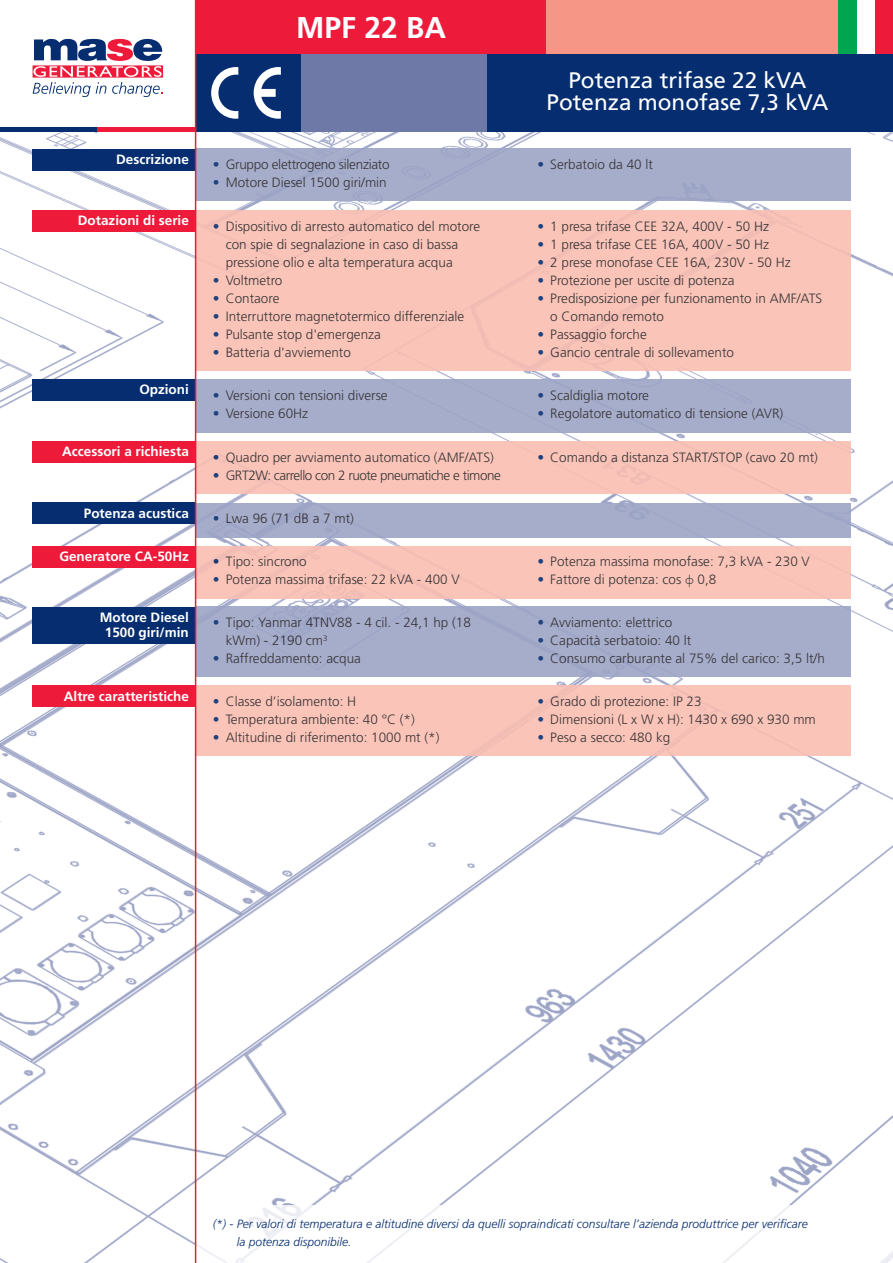
<style>
.page{position:relative;width:893px;height:1263px;background:#fff}
.page>*{position:absolute;margin:0;border:0;box-sizing:border-box;transform-origin:0 0}
.t1{font:700 30px "Frutiger";color:#fff}
.t2{font:22.5px/22.5px "Frutiger";color:#fff;text-align:center}
.t3{font:300 13.5px/18px "Frutiger";color:#231f20}
.t4{font:700 13.5px/15px "Frutiger";color:#fff;text-align:center}
.t5{font:300 13.5px "Frutiger";letter-spacing:-.035em;color:#231f20}
.t6{font:300 13.5px "Frutiger";letter-spacing:-.02em;color:#231f20}
.t7{font:italic 300 12px/18px "Frutiger";color:#052d6f}
.s1{color:#052d6f}
.s2{font-family:"Gill Sans"}
</style>
<div class="page">
<img style="left:0;top:132px;width:893px;height:1131px">
<div style="left:129px;top:54px;width:387px;height:78px;background:#6e79a7"></div>
<div style="left:0;top:0;width:196px;height:132px;background:#fff"></div>
<svg style="left:33px;top:39px;width:130px;height:58px"></svg>
<div style="left:488px;top:54px;width:405px;height:78px;background:#052d6f"></div>
<div style="left:196px;top:0;width:351px;height:54px;background:#ed1a3a"></div>
<div style="left:547px;top:0;width:346px;height:54px;background:#f59687"></div>
<div style="left:0;top:127px;width:97px;height:5px;background:#052d6f"></div>
<div style="left:97px;top:127px;width:98px;height:5px;background:#ed1a3a"></div>
<svg style="left:857px;top:0;width:18px;height:54px"></svg>
<div style="left:839px;top:0;width:18px;height:54px;background:#00a54f"></div>
<div style="left:875px;top:0;width:18px;height:54px;background:#ed1a3a"></div>
<div style="left:196px;top:54px;width:104px;height:78px;background:#052d6f"></div>
<svg style="left:211px;top:67px;width:27px;height:52px"></svg>
<svg style="left:254px;top:67px;width:27px;height:52px"></svg>
<div style="left:195px;top:1205px;width:698px;height:58px;background:#fff"></div>
<div style="left:33px;top:149px;width:162px;height:21px;background:#052d6f"></div>
<div style="left:195px;top:149px;width:655px;height:52px;background:#a6adcb"></div>
<div style="left:33px;top:503px;width:162px;height:21px;background:#052d6f"></div>
<div style="left:195px;top:503px;width:655px;height:34px;background:#a6adcb"></div>
<div style="left:33px;top:441px;width:162px;height:22px;background:#ed1a3a"></div>
<div style="left:195px;top:441px;width:655px;height:52px;background:#fac4b8"></div>
<div style="left:33px;top:379px;width:162px;height:21px;background:#052d6f"></div>
<div style="left:195px;top:379px;width:655px;height:54px;background:#a6adcb"></div>
<div style="left:33px;top:607px;width:162px;height:36px;background:#052d6f"></div>
<div style="left:195px;top:607px;width:655px;height:70px;background:#a6adcb"></div>
<div style="left:33px;top:210px;width:162px;height:22px;background:#ed1a3a"></div>
<div style="left:195px;top:210px;width:655px;height:160px;background:#fac4b8"></div>
<div style="left:33px;top:685px;width:162px;height:22px;background:#ed1a3a"></div>
<div style="left:195px;top:685px;width:655px;height:71px;background:#fac4b8"></div>
<div style="left:33px;top:546px;width:162px;height:21px;background:#ed1a3a"></div>
<div style="left:195px;top:546px;width:655px;height:52px;background:#fac4b8"></div>
<hr style="left:195px;top:0;width:1px;height:1263px;background:#ed1a3a">
<h1 class="t1" style="left:296px;top:10px;width:152px">MPF 22 BA</h1>
<h2 class="t2" style="left:547px;top:68px;width:283px">Potenza trifase 22 kVA<br>Potenza monofase 7,3 kVA</h2>
<p class="t4" style="left:116px;top:152px;width:74px">Descrizione</p>
<p class="t6" style="left:213px;top:157px;width:178px"><span class="s1">•</span> Gruppo elettrogeno silenziato</p>
<p class="t3" style="left:213px;top:174px;width:175px"><span class="s1">•</span> Motore Diesel 1500 giri/min</p>
<p class="t3" style="left:537px;top:156px;width:117px"><span class="s1">•</span> Serbatoio da 40 lt</p>
<p class="t4" style="left:78px;top:213px;width:113px">Dotazioni di serie</p>
<p class="t3" style="left:226px;top:217px;width:256px;text-indent:-13px"><span class="s1">•</span> Dispositivo di arresto automatico del motore con spie di segnalazione in caso di bassa pressione olio e alta temperatura acqua</p>
<p class="t3" style="left:213px;top:271px;width:71px"><span class="s1">•</span> Voltmetro</p>
<p class="t3" style="left:213px;top:289px;width:68px"><span class="s1">•</span> Contaore</p>
<p class="t3" style="left:213px;top:307px;width:253px"><span class="s1">•</span> Interruttore magnetotermico differenziale</p>
<p class="t3" style="left:213px;top:325px;width:170px"><span class="s1">•</span> Pulsante stop d'emergenza</p>
<p class="t3" style="left:213px;top:343px;width:139px"><span class="s1">•</span> Batteria d'avviemento</p>
<p class="t3" style="left:537px;top:217px;width:233px"><span class="s1">•</span> 1 presa trifase CEE 32A, 400V - 50 Hz</p>
<p class="t3" style="left:537px;top:235px;width:233px"><span class="s1">•</span> 1 presa trifase CEE 16A, 400V - 50 Hz</p>
<p class="t3" style="left:537px;top:253px;width:255px"><span class="s1">•</span> 2 prese monofase CEE 16A, 230V - 50 Hz</p>
<p class="t3" style="left:537px;top:271px;width:199px"><span class="s1">•</span> Protezione per uscite di potenza</p>
<p class="t3" style="left:550px;top:289px;width:273px;text-indent:-13px"><span class="s1">•</span> Predisposizione per funzionamento in AMF/ATS o Comando remoto</p>
<p class="t3" style="left:537px;top:325px;width:111px"><span class="s1">•</span> Passaggio forche</p>
<p class="t3" style="left:537px;top:343px;width:198px"><span class="s1">•</span> Gancio centrale di sollevamento</p>
<p class="t4" style="left:139px;top:382px;width:51px">Opzioni</p>
<p class="t3" style="left:213px;top:386px;width:176px"><span class="s1">•</span> Versioni con tensioni diverse</p>
<p class="t3" style="left:213px;top:404px;width:97px"><span class="s1">•</span> Versione 60Hz</p>
<p class="t3" style="left:537px;top:386px;width:113px"><span class="s1">•</span> Scaldiglia motore</p>
<p class="t3" style="left:537px;top:404px;width:247px"><span class="s1">•</span> Regolatore automatico di tensione (AVR)</p>
<p class="t4" style="left:62px;top:444px;width:128px">Accessori a richiesta</p>
<p class="t3" style="left:213px;top:448px;width:282px"><span class="s1">•</span> Quadro per avviamento automatico (AMF/ATS)</p>
<p class="t5" style="left:213px;top:467px;width:289px"><span class="s1">•</span> GRT2W: carrello con 2 ruote pneumatiche e timone</p>
<p class="t3" style="left:537px;top:448px;width:282px"><span class="s1">•</span> Comando a distanza START/STOP (cavo 20 mt)</p>
<p class="t4" style="left:84px;top:505px;width:107px">Potenza acustica</p>
<p class="t3" style="left:213px;top:510px;width:143px"><span class="s1">•</span> Lwa 96 (71 dB a 7 mt)</p>
<p class="t4" style="left:59px;top:549px;width:131px">Generatore CA-50Hz</p>
<p class="t3" style="left:213px;top:553px;width:95px"><span class="s1">•</span> Tipo: sincrono</p>
<p class="t3" style="left:213px;top:571px;width:248px"><span class="s1">•</span> Potenza massima trifase: 22 kVA - 400 V</p>
<p class="t3" style="left:537px;top:553px;width:274px"><span class="s1">•</span> Potenza massima monofase: 7,3 kVA - 230 V</p>
<p class="t3" style="left:537px;top:571px;width:180px"><span class="s1">•</span> Fattore di potenza: cos <span class="s2">ф</span> 0,8</p>
<p class="t4" style="left:100px;top:610px;width:91px">Motore Diesel<br>1500 giri/min</p>
<p class="t3" style="left:226px;top:614px;width:247px;text-indent:-13px"><span class="s1">•</span> Tipo: Yanmar 4TNV88 - 4 cil. - 24,1 hp (18 kWm) - 2190 cm<sup>3</sup></p>
<p class="t3" style="left:213px;top:650px;width:150px"><span class="s1">•</span> Raffreddamento: acqua</p>
<p class="t3" style="left:537px;top:614px;width:136px"><span class="s1">•</span> Avviamento: elettrico</p>
<p class="t3" style="left:537px;top:632px;width:155px"><span class="s1">•</span> Capacità serbatoio: 40 lt</p>
<p class="t3" style="left:537px;top:650px;width:289px"><span class="s1">•</span> Consumo carburante al 75% del carico: 3,5 lt/h</p>
<p class="t4" style="left:64px;top:688px;width:127px">Altre caratteristiche</p>
<p class="t3" style="left:213px;top:692px;width:145px"><span class="s1">•</span> Classe d’isolamento: H</p>
<p class="t3" style="left:213px;top:710px;width:203px"><span class="s1">•</span> Temperatura ambiente: 40 °C (*)</p>
<p class="t3" style="left:213px;top:728px;width:228px"><span class="s1">•</span> Altitudine di riferimento: 1000 mt (*)</p>
<p class="t3" style="left:537px;top:692px;width:166px"><span class="s1">•</span> Grado di protezione: IP 23</p>
<p class="t3" style="left:537px;top:710px;width:280px"><span class="s1">•</span> Dimensioni (L x W x H): 1430 x 690 x 930 mm</p>
<p class="t3" style="left:537px;top:728px;width:134px"><span class="s1">•</span> Peso a secco: 480 kg</p>
<p class="t7" style="left:237px;top:1214px;width:572px;text-indent:-24px">(*) - Per valori di temperatura e altitudine diversi da quelli sopraindicati consultare l’azienda produttrice per verificare la potenza disponibile.</p>
</div>
